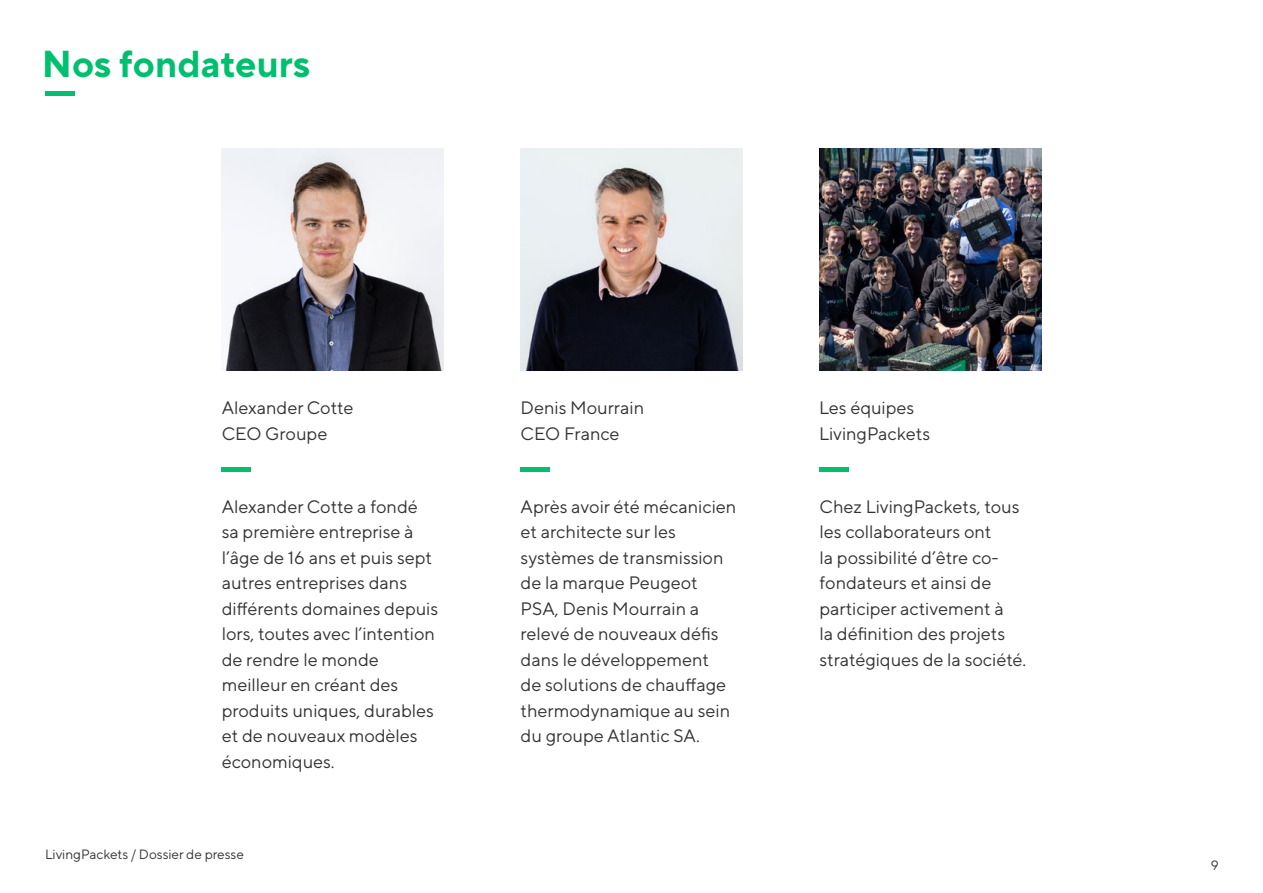
<style>
.page{position:relative;width:1263px;height:893px;background:#fff}
.page>*{position:absolute;margin:0;border:0;box-sizing:border-box;transform-origin:0 0}
.t1{font:700 37.5px "TT Norms Pro";color:#00bf6f}
.t2{font:18px/25.5px "TT Norms Pro";color:#333}
.t3{font:13.5px "TT Norms Pro";color:#333}
</style>
<div class="page">
<hr style="left:45px;top:91px;width:29px;height:4px;background:#00bf6f">
<img style="left:521px;top:149px;width:221px;height:221px">
<img style="left:819px;top:149px;width:222px;height:221px">
<img style="left:222px;top:149px;width:221px;height:221px">
<hr style="left:222px;top:468px;width:29px;height:4px;background:#00bf6f">
<hr style="left:521px;top:468px;width:29px;height:4px;background:#00bf6f">
<hr style="left:819px;top:468px;width:30px;height:4px;background:#00bf6f">
<h1 class="t1" style="left:42px;top:39px;width:270px">Nos fondateurs</h1>
<p class="t2" style="left:222px;top:395px;width:133px">Alexander Cotte<br>CEO Groupe</p>
<p class="t2" style="left:521px;top:395px;width:125px">Denis Mourrain<br>CEO France</p>
<p class="t2" style="left:819px;top:395px;width:113px">Les équipes<br>LivingPackets</p>
<p class="t2" style="left:222px;top:493px;width:218px">Alexander Cotte a fondé sa première entreprise à l’âge de 16 ans et puis sept autres entreprises dans différents domaines depuis lors, toutes avec l’intention de rendre le monde meilleur en créant des produits uniques, durables et de nouveaux modèles économiques.</p>
<p class="t2" style="left:521px;top:493px;width:217px">Après avoir été mécanicien et architecte sur les systèmes de transmission de la marque Peugeot<br>PSA, Denis Mourrain a relevé de nouveaux défis dans le développement<br>de solutions de chauffage thermodynamique au sein du groupe Atlantic SA.</p>
<p class="t2" style="left:819px;top:493px;width:208px">Chez LivingPackets, tous les collaborateurs ont<br>la possibilité d’être co&shy;fondateurs et ainsi de participer activement à<br>la définition des projets stratégiques de la société.</p>
<p class="t3" style="left:45px;top:845px;width:200px">LivingPackets / Dossier de presse</p>
<p class="t3" style="left:1211px;top:857px;width:9px">9</p>
</div>
